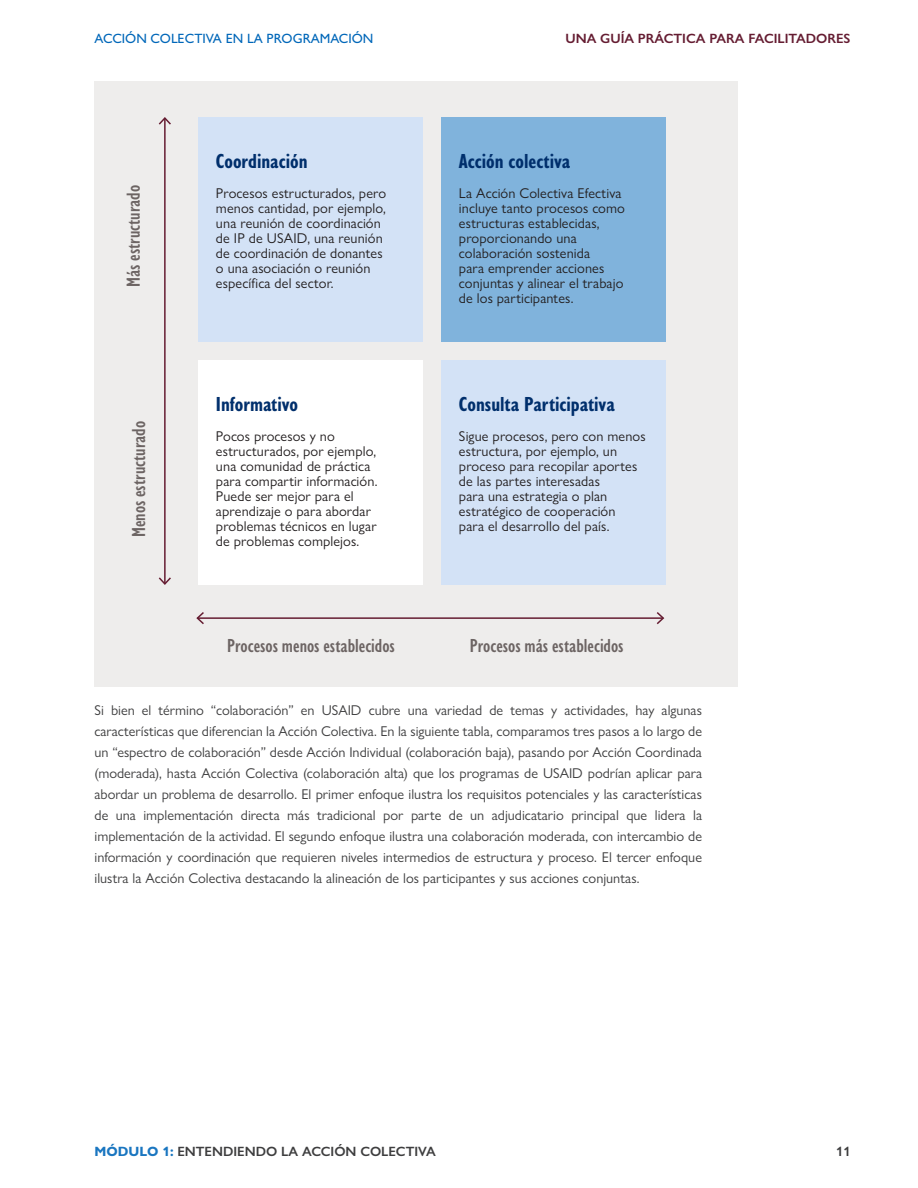
<style>
.page{position:relative;width:918px;height:1188px;background:#fff}
.page>*{position:absolute;margin:0;border:0;box-sizing:border-box;transform-origin:0 0}
.Figure_H1{font:700 condensed 21px "Gill Sans Nova";color:#002f6c}
.X_axis_text{font:600 condensed 19.5px "Gill Sans Nova";color:#6c6463}
.Body{font:14.25px/21px "Gill Sans Nova";color:#3e3e3f;text-align:justify}
.Figure_Body{font:14.25px/15px "Gill Sans Nova";letter-spacing:.01em;color:#231f20}
.t1{font:600 13.5px "Gill Sans Nova";color:#3e3e3f}
.t2{font:600 13.5px "Gill Sans Nova";color:#651d32}
.t3{font:500 13.5px "Gill Sans Nova";color:#0067b9}
.s1{font-weight:700;color:#1a76c0}
</style>
<div class="page">
<div style="left:94px;top:81px;width:644px;height:605px;background:#eeedec"></div>
<div style="left:198px;top:117px;width:225px;height:225px;background:#d3e2f6"></div>
<div style="left:441px;top:117px;width:225px;height:225px;background:#80b3dc"></div>
<div style="left:198px;top:360px;width:225px;height:225px;background:#fff"></div>
<div style="left:441px;top:360px;width:225px;height:225px;background:#d3e2f6"></div>
<hr style="left:197px;top:617px;width:466px;height:2px;background:#651d32">
<svg style="left:196px;top:612px;width:10px;height:13px"></svg>
<svg style="left:655px;top:612px;width:10px;height:13px"></svg>
<hr style="left:164px;top:118px;width:2px;height:466px;background:#651d32">
<svg style="left:158px;top:117px;width:13px;height:9px"></svg>
<svg style="left:158px;top:576px;width:13px;height:9px"></svg>
<p class="t3" style="left:94px;top:30px;width:281px">ACCIÓN COLECTIVA EN LA PROGRAMACIÓN</p>
<p class="t2" style="left:566px;top:30px;width:286px">UNA GUÍA PRÁCTICA PARA FACILITADORES</p>
<p class="X_axis_text" style="left:121px;top:287px;width:104px;rotate:-90deg">Más estructurado</p>
<p class="X_axis_text" style="left:126px;top:537px;width:118px;rotate:-90deg">Menos estructurado</p>
<p class="Figure_H1" style="left:216px;top:147px;width:93px">Coordinación</p>
<p class="Figure_Body" style="left:216px;top:186px;width:172px">Procesos estructurados, pero menos cantidad, por ejemplo, una reunión de coordinación de IP de USAID, una reunión de coordinación de donantes o una asociación o reunión específica del sector.</p>
<p class="Figure_H1" style="left:216px;top:390px;width:84px">Informativo</p>
<p class="Figure_Body" style="left:216px;top:429px;width:163px">Pocos procesos y no estructurados, por ejemplo, una comunidad de práctica para compartir información.<br>Puede ser mejor para el aprendizaje o para abordar problemas técnicos en lugar de problemas complejos.</p>
<p class="Figure_H1" style="left:459px;top:147px;width:113px">Acción colectiva</p>
<p class="Figure_Body" style="left:459px;top:186px;width:168px">La Acción Colectiva Efectiva incluye tanto procesos como estructuras establecidas, proporcionando una colaboración sostenida<br>para emprender acciones conjuntas y alinear el trabajo de los participantes.</p>
<p class="Figure_H1" style="left:459px;top:390px;width:157px">Consulta Participativa</p>
<p class="Figure_Body" style="left:459px;top:429px;width:188px">Sigue procesos, pero con menos estructura, por ejemplo, un proceso para recopilar aportes de las partes interesadas<br>para una estrategia o plan estratégico de cooperación<br>para el desarrollo del país.</p>
<p class="X_axis_text" style="left:227px;top:633px;width:169px">Procesos menos establecidos</p>
<p class="X_axis_text" style="left:470px;top:633px;width:155px">Procesos más establecidos</p>
<p class="Body" style="left:94px;top:699px;width:609px">Si bien el término “colaboración” en USAID cubre una variedad de temas y actividades, hay algunas características que diferencian la Acción Colectiva. En la siguiente tabla, comparamos tres pasos a lo largo de un “espectro de colaboración” desde Acción Individual (colaboración baja), pasando por Acción Coordinada (moderada), hasta Acción Colectiva (colaboración alta) que los programas de USAID podrían aplicar para abordar un problema de desarrollo. El primer enfoque ilustra los requisitos potenciales y las características de una implementación directa más tradicional por parte de un adjudicatario principal que lidera la implementación de la actividad. El segundo enfoque ilustra una colaboración moderada, con intercambio de información y coordinación que requieren niveles intermedios de estructura y proceso. El tercer enfoque ilustra la Acción Colectiva destacando la alineación de los participantes y sus acciones conjuntas.</p>
<p class="t1" style="left:94px;top:1143px;width:343px"><span class="s1">MÓDULO 1:</span> ENTENDIENDO LA ACCIÓN COLECTIVA</p>
<p class="t1" style="left:836px;top:1143px;width:16px">11</p>
</div>
